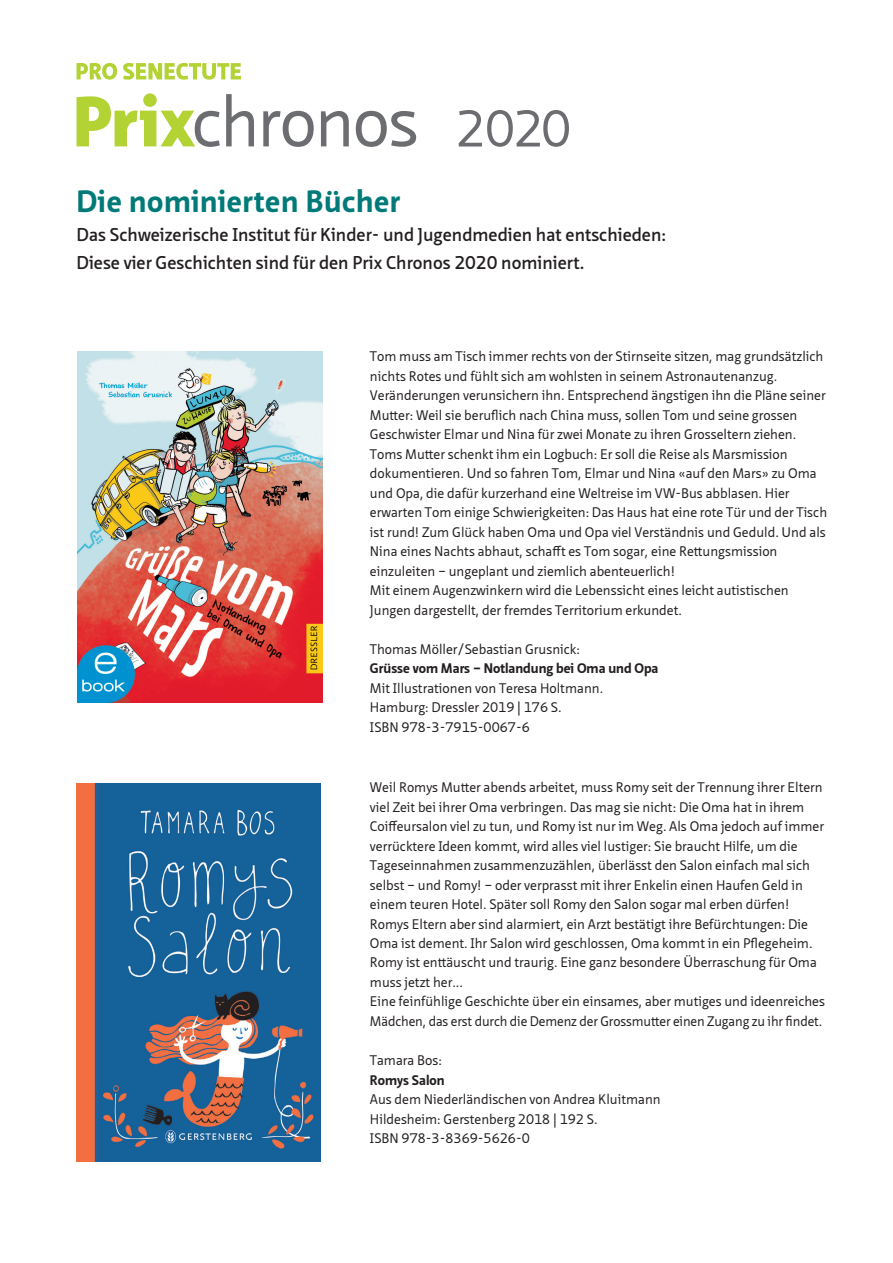
<style>
.page{position:relative;width:893px;height:1263px;background:#fff}
.page>*{position:absolute;margin:0;border:0;box-sizing:border-box;transform-origin:0 0}
.t1{font:50.4px "Neue Sans Pro";color:#6c6d70}
.t2{font:700 30px "Neue Sans Pro";letter-spacing:.02em;color:#007a78}
.t3{font:600 18px/28.5px "Neue Sans Pro";color:#231f20}
.t4{font:13.5px/19.5px "Neue Sans Pro";color:#231f20}
.t5{font:700 13.5px "Neue Sans Pro";color:#231f20}
</style>
<div class="page">
<svg style="left:77px;top:93px;width:143px;height:54px"></svg>
<svg style="left:226px;top:94px;width:28px;height:52px"></svg>
<svg style="left:263px;top:111px;width:51px;height:36px"></svg>
<svg style="left:321px;top:111px;width:28px;height:35px"></svg>
<svg style="left:356px;top:111px;width:60px;height:36px"></svg>
<svg style="left:77px;top:63px;width:164px;height:17px"></svg>
<img style="left:77px;top:351px;width:245px;height:352px">
<img style="left:77px;top:784px;width:243px;height:378px">
<h1 class="t1" style="left:455px;top:96px;width:118px">2020</h1>
<h2 class="t2" style="left:77px;top:182px;width:325px">Die nominierten Bücher</h2>
<h3 class="t3" style="left:77px;top:220px;width:591px">Das Schweizerische Institut für Kinder- und Jugendmedien hat entschieden:<br>Diese vier Geschichten sind für den Prix Chronos 2020 nominiert.</h3>
<p class="t4" style="left:370px;top:347px;width:459px">Tom muss am Tisch immer rechts von der Stirnseite sitzen, mag grundsätzlich nichts Rotes und fühlt sich am wohlsten in seinem Astronautenanzug.<br>Veränderungen verunsichern ihn. Entsprechend ängstigen ihn die Pläne seiner Mutter: Weil sie beruflich nach China muss, sollen Tom und seine grossen Geschwister Elmar und Nina für zwei Monate zu ihren Grosseltern ziehen.<br>Toms Mutter schenkt ihm ein Logbuch: Er soll die Reise als Marsmission dokumentieren. Und so fahren Tom, Elmar und Nina «auf den Mars» zu Oma und Opa, die dafür kurzerhand eine Weltreise im VW-Bus abblasen. Hier erwarten Tom einige Schwierigkeiten: Das Haus hat eine rote Tür und der Tisch ist rund! Zum Glück haben Oma und Opa viel Verständnis und Geduld. Und als Nina eines Nachts abhaut, schafft es Tom sogar, eine Rettungsmission einzuleiten – ungeplant und ziemlich abenteuerlich!<br>Mit einem Augenzwinkern wird die Lebenssicht eines leicht autistischen Jungen dargestellt, der fremdes Territorium erkundet.</p>
<p class="t4" style="left:370px;top:639px;width:211px">Thomas Möller/Sebastian Grusnick:</p>
<p class="t5" style="left:370px;top:660px;width:290px">Grüsse vom Mars – Notlandung bei Oma und Opa</p>
<p class="t4" style="left:370px;top:678px;width:235px">Mit Illustrationen von Teresa Holtmann.<br>Hamburg: Dressler 2019 | 176 S.<br>ISBN 978-3-7915-0067-6</p>
<p class="t4" style="left:370px;top:777px;width:457px">Weil Romys Mutter abends arbeitet, muss Romy seit der Trennung ihrer Eltern viel Zeit bei ihrer Oma verbringen. Das mag sie nicht: Die Oma hat in ihrem Coiffeursalon viel zu tun, und Romy ist nur im Weg. Als Oma jedoch auf immer verrücktere Ideen kommt, wird alles viel lustiger: Sie braucht Hilfe, um die Tageseinnahmen zusammenzuzählen, überlässt den Salon einfach mal sich selbst – und Romy! – oder verprasst mit ihrer Enkelin einen Haufen Geld in einem teuren Hotel. Später soll Romy den Salon sogar mal erben dürfen!<br>Romys Eltern aber sind alarmiert, ein Arzt bestätigt ihre Befürchtungen: Die Oma ist dement. Ihr Salon wird geschlossen, Oma kommt in ein Pflegeheim.<br>Romy ist enttäuscht und traurig. Eine ganz besondere Überraschung für Oma muss jetzt her...<br>Eine feinfühlige Geschichte über ein einsames, aber mutiges und ideenreiches Mädchen, das erst durch die Demenz der Grossmutter einen Zugang zu ihr findet.</p>
<p class="t4" style="left:370px;top:1050px;width:74px">Tamara Bos:</p>
<p class="t5" style="left:370px;top:1071px;width:76px">Romys Salon</p>
<p class="t4" style="left:370px;top:1089px;width:292px">Aus dem Niederländischen von Andrea Kluitmann<br>Hildesheim: Gerstenberg 2018 | 192 S.<br>ISBN 978-3-8369-5626-0</p>
</div>
